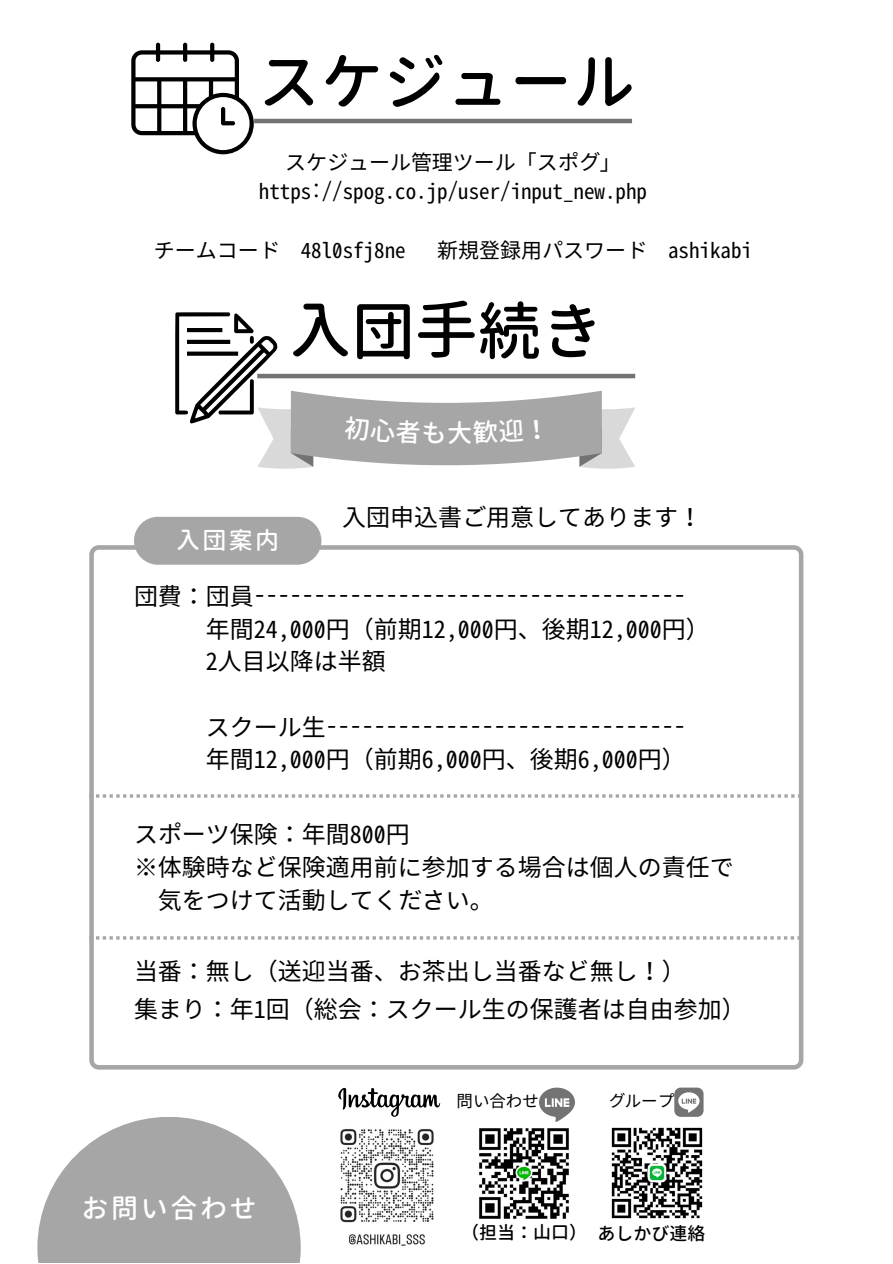
<style>
.page{position:relative;width:893px;height:1264px;background:#fff}
.page>*{position:absolute;margin:0;border:0;box-sizing:border-box;transform-origin:0 0}
.t1{font:500 63px "Gen Jyuu Gothic";color:#000}
.t2{font:500 27px "Gen Jyuu Gothic";letter-spacing:.1em;color:#fff}
.t3{font:24px "Gen Ei Gothic M R";color:#000}
.t4{font:500 24px "Gen Jyuu Gothic";color:#fff}
.t5{font:21px "Gen Ei Gothic M R";color:#000}
.t6{font:500 18px "Gen Jyuu Gothic";color:#000}
.t7{font:16.5px "Gen Ei Gothic M R";color:#000}
</style>
<div class="page">
<svg style="left:37px;top:1117px;width:264px;height:145px;fill:#a6a6a6"></svg>
<svg style="left:89px;top:545px;width:714px;height:524px"></svg>
<svg style="left:89px;top:794px;width:712px;height:3px"></svg>
<svg style="left:89px;top:936px;width:709px;height:3px"></svg>
<div style="left:134px;top:517px;width:187px;height:47px;background:#a6a6a6;border-radius:24px"></div>
<img style="left:340px;top:1116px;width:94px;height:130px">
<img style="left:479px;top:1128px;width:90px;height:91px">
<svg style="left:338px;top:1087px;width:102px;height:29px"></svg>
<hr style="left:254px;top:119px;width:378px;height:4px;background:#737373">
<svg style="left:131px;top:43px;width:123px;height:111px"></svg>
<img style="left:611px;top:1127px;width:92px;height:92px">
<svg style="left:539px;top:1087px;width:36px;height:35px"></svg>
<div style="left:674px;top:1087px;width:29px;height:29px;background:#737373;border-radius:6px"></div>
<svg style="left:678px;top:1092px;width:21px;height:20px"></svg>
<svg style="left:175px;top:312px;width:460px;height:157px"></svg>
<p class="t1" style="left:257px;top:37px;width:379px">スケジュール</p>
<p class="t5" style="left:285px;top:149px;width:337px">スケジュール管理ツール「スポグ」</p>
<p class="t5" style="left:259px;top:178px;width:389px">https://spog.co.jp/user/input_new.php</p>
<p class="t5" style="left:154px;top:236px;width:253px">チームコード 48l0sfj8ne</p>
<p class="t5" style="left:437px;top:236px;width:316px">新規登録用パスワード ashikabi</p>
<p class="t1" style="left:289px;top:286px;width:316px">入団手続き</p>
<p class="t3" style="left:342px;top:501px;width:361px">入団申込書ご用意してあります！</p>
<p class="t4" style="left:176px;top:523px;width:105px">入団案内</p>
<p class="t3" style="left:134px;top:581px;width:553px">団費：団員------------------------------------</p>
<p class="t3" style="left:206px;top:613px;width:505px">年間24,000円（前期12,000円、後期12,000円）</p>
<p class="t3" style="left:206px;top:646px;width:181px">2人目以降は半額</p>
<p class="t3" style="left:206px;top:711px;width:481px">スクール生------------------------------</p>
<p class="t3" style="left:206px;top:744px;width:481px">年間12,000円（前期6,000円、後期6,000円）</p>
<p class="t3" style="left:134px;top:819px;width:277px">スポーツ保険：年間800円</p>
<p class="t3" style="left:134px;top:851px;width:601px">※体験時など保険適用前に参加する場合は個人の責任で</p>
<p class="t3" style="left:158px;top:884px;width:337px">気をつけて活動してください。</p>
<p class="t3" style="left:134px;top:955px;width:553px">当番：無し（送迎当番、お茶出し当番など無し！）</p>
<p class="t3" style="left:134px;top:993px;width:613px">集まり：年1回（総会：スクール生の保護者は自由参加）</p>
<p class="t2" style="left:81px;top:1188px;width:177px">お問い合わせ</p>
<p class="t7" style="left:456px;top:1089px;width:84px">問い合わせ</p>
<p class="t7" style="left:608px;top:1089px;width:67px">グループ</p>
<p class="t6" style="left:461px;top:1219px;width:127px">（担当：山口）</p>
<p class="t6" style="left:597px;top:1220px;width:109px">あしかび連絡</p>
</div>
